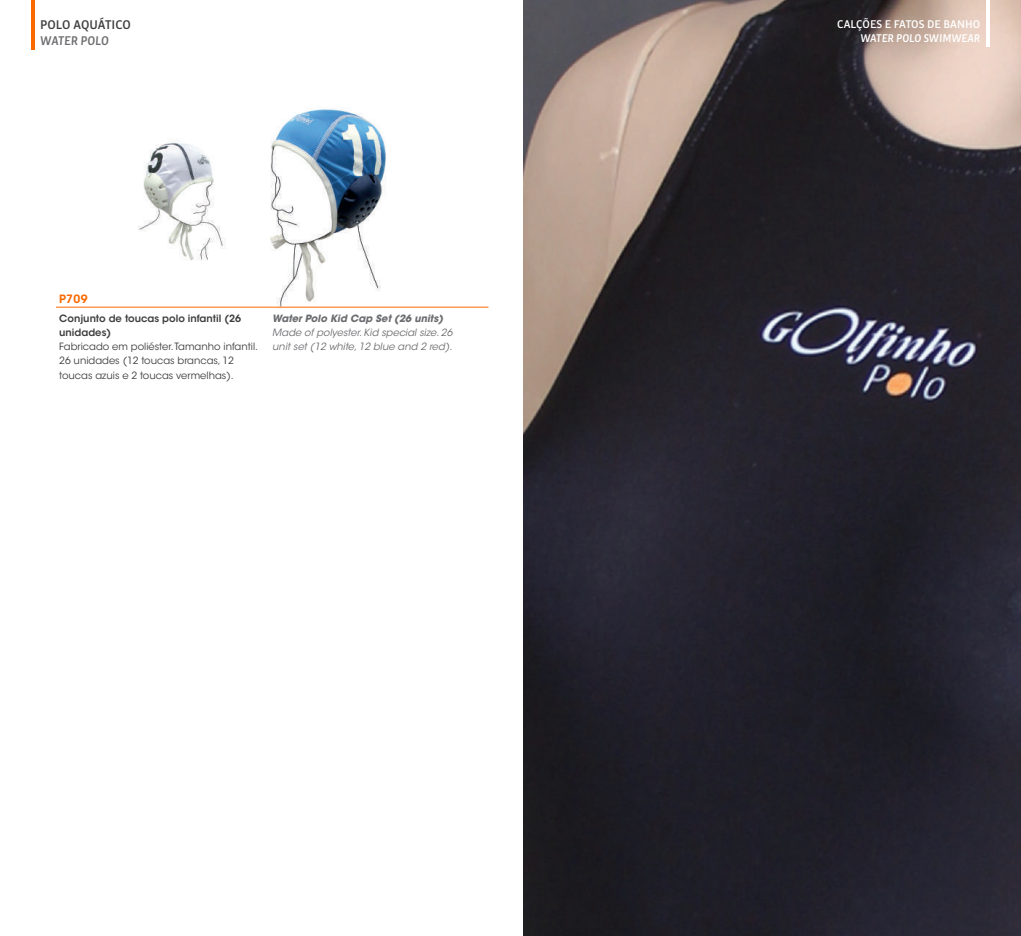
<style>
.page{position:relative;width:1021px;height:936px;background:#fff}
.page>*{position:absolute;margin:0;border:0;box-sizing:border-box;transform-origin:0 0}
.t1{font:500 13.5px "Bulo";color:#3e3e3f}
.t2{font:italic 500 13.5px "Bulo";color:#6c6d70}
.t3{font:500 12px "Bulo";color:#fff}
.t4{font:italic 500 12px "Bulo";color:#fff}
.t5{font:600 11.4px "ITC Avant Garde Std";color:#fa6900}
.t6{font:10.05px/14.2px "ITC Avant Garde Std";color:#3e3e3f}
.t7{font:italic 10.05px/14.2px "ITC Avant Garde Std";color:#6c6d70}
.t8{font:600 10.05px/14.2px "ITC Avant Garde Std";color:#3e3e3f}
.t9{font:italic 700 10.05px "ITC Avant Garde Std";color:#6c6d70}
</style>
<div class="page">
<img style="left:523px;top:0;width:497px;height:935px">
<img style="left:248px;top:109px;width:150px;height:198px">
<img style="left:138px;top:142px;width:88px;height:119px">
<hr style="left:56px;top:307px;width:432px;height:1px;background:#fa6900">
<hr style="left:986px;top:0;width:3px;height:46px;background:#fff">
<hr style="left:31px;top:0;width:3px;height:49px;background:#fa6900">
<h1 class="t1" style="left:40px;top:16px;width:92px">POLO AQUÁTICO</h1>
<h1 class="t2" style="left:40px;top:32px;width:70px">WATER POLO</h1>
<p class="t5" style="left:59px;top:291px;width:30px">P709</p>
<p class="t8" style="left:59px;top:311px;width:183px">Conjunto de toucas polo infantil (26 unidades)</p>
<p class="t6" style="left:59px;top:339px;width:200px">Fabricado em poliéster. Tamanho infantil.<br>26 unidades (12 toucas brancas, 12 toucas azuis e 2 toucas vermelhas).</p>
<p class="t9" style="left:272px;top:311px;width:172px">Water Polo Kid Cap Set (26 units)</p>
<p class="t7" style="left:272px;top:325px;width:182px">Made of polyester. Kid special size. 26 unit set (12 white, 12 blue and 2 red).</p>
<p class="t3" style="left:837px;top:16px;width:144px">CALÇÕES E FATOS DE BANHO</p>
<p class="t4" style="left:860px;top:31px;width:121px">WATER POLO SWIMWEAR</p>
</div>
